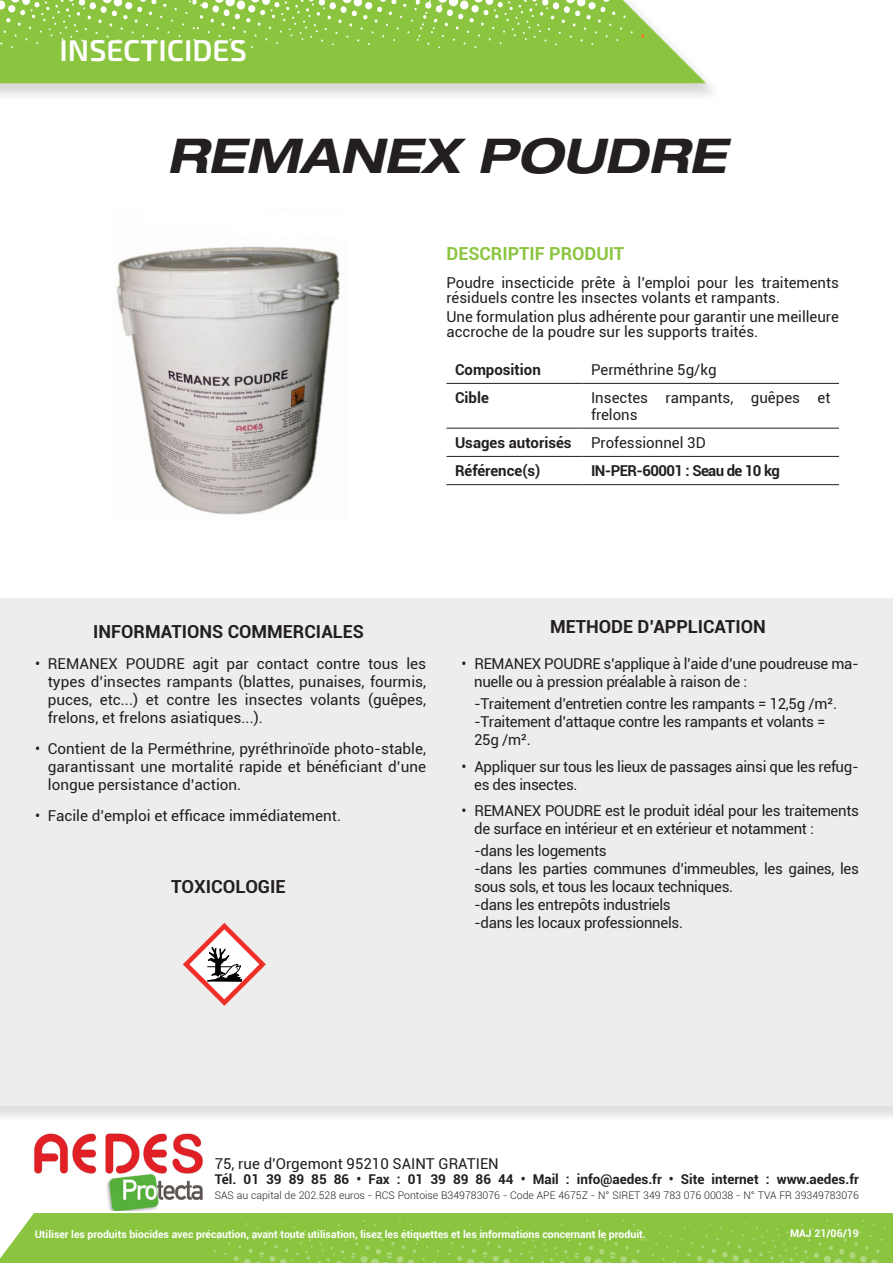
<style>
.page{position:relative;width:893px;height:1263px;background:#fff}
.page>*{position:absolute;margin:0;border:0;box-sizing:border-box;transform-origin:0 0}
.t1{font:italic 700 expanded 48px "Helvetica Neue LT Std";color:#231f20}
.t2{font:600 30px "Exo 2";color:#fff}
.t3{font:700 18px "Roboto";color:#231f20}
.t4{font:700 18px "Roboto";color:#8bc540}
.t5{font:15px/18px "Roboto";letter-spacing:-.02em;color:#231f20}
.t6{font:15px/15px "Roboto";color:#231f20}
.t7{font:700 15px "Roboto";color:#231f20}
.t8{font:700 15px "Roboto";letter-spacing:-.04em;color:#231f20}
.t9{font:700 13.5px "Roboto";color:#231f20}
.t10{font:700 10.5px "Roboto";color:#fff}
.t11{font:300 10.5px "Roboto";color:#231f20}
</style>
<div class="page">
<div style="left:0;top:599px;width:893px;height:524px;background:#231f20;opacity:.14"></div>
<div style="left:0;top:598px;width:893px;height:508px;background:#eeeded"></div>
<svg style="left:446px;top:382px;width:393px;height:74px"></svg>
<hr style="left:446px;top:383px;width:137px;height:1px;background:#231f20">
<hr style="left:583px;top:383px;width:256px;height:1px;background:#231f20">
<hr style="left:446px;top:428px;width:137px;height:1px;background:#231f20">
<hr style="left:583px;top:428px;width:256px;height:1px;background:#231f20">
<hr style="left:446px;top:456px;width:137px;height:1px;background:#231f20">
<hr style="left:583px;top:456px;width:256px;height:1px;background:#231f20">
<hr style="left:446px;top:484px;width:137px;height:1px;background:#231f20">
<hr style="left:583px;top:484px;width:256px;height:1px;background:#231f20">
<img style="left:34px;top:1133px;width:169px;height:78px">
<div style="left:0;top:0;width:723px;height:101px;background:#231f20;opacity:.18"></div>
<svg style="left:0;top:0;width:706px;height:83px;background:#98cb56"></svg>
<svg style="left:641px;top:34px;width:3px;height:4px"></svg>
<svg style="left:0;top:0;width:625px;height:48px;background:#95ca51"></svg>
<svg style="left:0;top:1213px;width:893px;height:50px;background:#8ec646"></svg>
<div style="left:33px;top:1228px;width:618px;height:28px;border:2px solid #8bc540"></div>
<svg style="left:183px;top:923px;width:83px;height:83px"></svg>
<img style="left:117px;top:246px;width:223px;height:269px">
<p class="t2" style="left:60px;top:33px;width:189px">INSECTICIDES</p>
<p class="t1" style="left:167px;top:126px;width:561px">REMANEX POUDRE</p>
<p class="t4" style="left:446px;top:241px;width:179px">DESCRIPTIF PRODUIT</p>
<p class="t6" style="left:446px;top:274px;width:394px">Poudre insecticide prête à l’emploi pour les traitements résiduels contre les insectes volants et rampants.</p>
<p class="t6" style="left:446px;top:309px;width:394px">Une formulation plus adhérente pour garantir une meilleure accroche de la poudre sur les supports traités.</p>
<p class="t7" style="left:455px;top:359px;width:87px">Composition</p>
<p class="t6" style="left:591px;top:361px;width:127px">Perméthrine 5g/kg</p>
<p class="t7" style="left:455px;top:387px;width:35px">Cible</p>
<p class="t6" style="left:591px;top:389px;width:241px;line-height:16.5px">Insectes rampants, guêpes et frelons</p>
<p class="t7" style="left:455px;top:432px;width:118px">Usages autorisés</p>
<p class="t6" style="left:591px;top:434px;width:116px">Professionnel 3D</p>
<p class="t7" style="left:455px;top:460px;width:87px">Référence(s)</p>
<p class="t8" style="left:591px;top:460px;width:190px">IN-PER-60001 : Seau de 10 kg</p>
<p class="t3" style="left:93px;top:619px;width:272px">INFORMATIONS COMMERCIALES</p>
<p class="t5" style="left:48px;top:654px;width:380px;text-align:justify;text-indent:-13px">• REMANEX POUDRE agit par contact contre tous les types d’insectes rampants (blattes, punaises, fourmis, puces, etc...) et contre les insectes volants (guêpes, frelons, et frelons asiatiques...).</p>
<p class="t5" style="left:48px;top:739px;width:380px;text-align:justify;text-indent:-13px">• Contient de la Perméthrine, pyréthrinoïde photo-stable, garantissant une mortalité rapide et bénéficiant d’une longue persistance d’action.</p>
<p class="t6" style="left:35px;top:807px;width:308px">• Facile d’emploi et efficace immédiatement.</p>
<p class="t3" style="left:171px;top:874px;width:116px">TOXICOLOGIE</p>
<p class="t3" style="left:550px;top:614px;width:217px">METHODE D’APPLICATION</p>
<p class="t5" style="left:474px;top:654px;width:386px;text-indent:-13px">• REMANEX POUDRE s’applique à l’aide d’une poudreuse ma&shy;nuelle ou à pression préalable à raison de :</p>
<p class="t5" style="left:474px;top:694px;width:365px">-Traitement d’entretien contre les rampants = 12,5g /m².</p>
<p class="t5" style="left:474px;top:712px;width:353px">-Traitement d’attaque contre les rampants et volants =</p>
<p class="t5" style="left:474px;top:730px;width:58px">25g /m².</p>
<p class="t5" style="left:474px;top:757px;width:386px;text-indent:-13px">• Appliquer sur tous les lieux de passages ainsi que les refug&shy;es des insectes.</p>
<p class="t5" style="left:474px;top:801px;width:386px;text-indent:-13px">• REMANEX POUDRE est le produit idéal pour les traitements de surface en intérieur et en extérieur et notamment :</p>
<p class="t5" style="left:474px;top:841px;width:134px">-dans les logements</p>
<p class="t5" style="left:474px;top:859px;width:386px">-dans les parties communes d’immeubles, les gaines, les sous sols, et tous les locaux techniques.</p>
<p class="t5" style="left:474px;top:895px;width:198px">-dans les entrepôts industriels</p>
<p class="t5" style="left:474px;top:913px;width:210px">-dans les locaux professionnels.</p>
<p class="t6" style="left:215px;top:1156px;width:286px">75, rue d’Orgemont 95210 SAINT GRATIEN</p>
<p class="t9" style="left:215px;top:1170px;width:646px">Tél. 01 39 89 85 86 • Fax : 01 39 89 86 44 • Mail : info@aedes.fr • Site internet : www.aedes.fr</p>
<p class="t11" style="left:215px;top:1188px;width:646px">SAS au capital de 202.528 euros - RCS Pontoise B349783076 - Code APE 4675Z - N° SIRET 349 783 076 00038 - N° TVA FR 39349783076</p>
<p class="t10" style="left:35px;top:1226px;width:613px">Utiliser les produits biocides avec précaution, avant toute utilisation, lisez les étiquettes et les informations concernant le produit.</p>
<p class="t10" style="left:790px;top:1226px;width:70px">MAJ 21/06/19</p>
</div>
